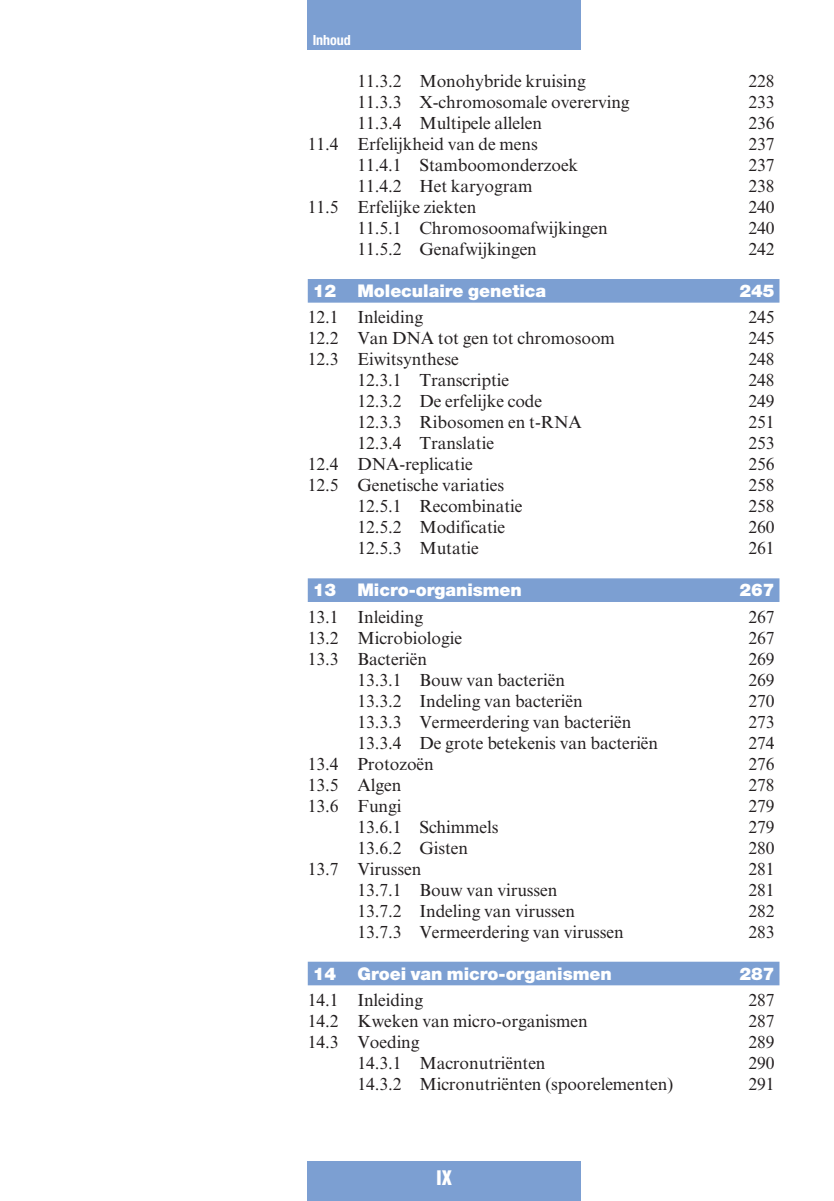
<style>
.page{position:relative;width:834px;height:1201px;background:#fff}
.page>*{position:absolute;margin:0;border:0;box-sizing:border-box;transform-origin:0 0}
.t1{font:18.38px "Helvetica Inserat LT Std";color:#fff}
.t2{font:17.5px "Times New Roman MT Std";letter-spacing:-.005em;color:#231f20}
.t3{font:900 17.5px "Helvetica Neue LT Std";letter-spacing:-.005em;color:#fff}
.t4{font:700 condensed 14px "Helvetica Neue LT Std";color:#fff}
</style>
<div class="page">
<div style="left:308px;top:0;width:272px;height:50px;background:#7c9fd2"></div>
<div style="left:308px;top:1161px;width:272px;height:40px;background:#7c9fd2"></div>
<div style="left:308px;top:279px;width:471px;height:24px;background:#7c9fd2"></div>
<div style="left:308px;top:578px;width:471px;height:24px;background:#7c9fd2"></div>
<div style="left:308px;top:961px;width:471px;height:24px;background:#7c9fd2"></div>
<p class="t4" style="left:312px;top:35px;width:40px">Inhoud</p>
<p class="t2" style="left:357px;top:74px;width:230px">11.3.2 Monohybride kruising</p>
<p class="t2" style="left:748px;top:74px;width:28px">228</p>
<p class="t2" style="left:357px;top:95px;width:274px">11.3.3 X-chromosomale overerving</p>
<p class="t2" style="left:748px;top:95px;width:28px">233</p>
<p class="t2" style="left:357px;top:116px;width:186px">11.3.4 Multipele allelen</p>
<p class="t2" style="left:748px;top:116px;width:28px">236</p>
<p class="t2" style="left:308px;top:137px;width:231px">11.4 Erfelijkheid van de mens</p>
<p class="t2" style="left:748px;top:137px;width:28px">237</p>
<p class="t2" style="left:357px;top:158px;width:222px">11.4.1 Stamboomonderzoek</p>
<p class="t2" style="left:748px;top:158px;width:28px">237</p>
<p class="t2" style="left:357px;top:179px;width:176px">11.4.2 Het karyogram</p>
<p class="t2" style="left:748px;top:179px;width:28px">238</p>
<p class="t2" style="left:308px;top:200px;width:170px">11.5 Erfelijke ziekten</p>
<p class="t2" style="left:748px;top:200px;width:28px">240</p>
<p class="t2" style="left:357px;top:221px;width:252px">11.5.1 Chromosoomafwijkingen</p>
<p class="t2" style="left:748px;top:221px;width:28px">240</p>
<p class="t2" style="left:357px;top:242px;width:181px">11.5.2 Genafwijkingen</p>
<p class="t2" style="left:748px;top:242px;width:28px">242</p>
<p class="t3" style="left:312px;top:284px;width:235px">12 Moleculaire genetica</p>
<p class="t3" style="left:739px;top:284px;width:36px">245</p>
<p class="t2" style="left:308px;top:311px;width:117px">12.1 Inleiding</p>
<p class="t2" style="left:748px;top:311px;width:28px">245</p>
<p class="t2" style="left:308px;top:332px;width:309px">12.2 Van DNA tot gen tot chromosoom</p>
<p class="t2" style="left:748px;top:332px;width:28px">245</p>
<p class="t2" style="left:308px;top:353px;width:152px">12.3 Eiwitsynthese</p>
<p class="t2" style="left:748px;top:353px;width:28px">248</p>
<p class="t2" style="left:357px;top:374px;width:153px">12.3.1 Transcriptie</p>
<p class="t2" style="left:748px;top:374px;width:28px">248</p>
<p class="t2" style="left:357px;top:395px;width:186px">12.3.2 De erfelijke code</p>
<p class="t2" style="left:748px;top:395px;width:28px">249</p>
<p class="t2" style="left:357px;top:416px;width:226px">12.3.3 Ribosomen en t-RNA</p>
<p class="t2" style="left:748px;top:416px;width:28px">251</p>
<p class="t2" style="left:357px;top:437px;width:138px">12.3.4 Translatie</p>
<p class="t2" style="left:748px;top:437px;width:28px">253</p>
<p class="t2" style="left:308px;top:458px;width:166px">12.4 DNA-replicatie</p>
<p class="t2" style="left:748px;top:458px;width:28px">256</p>
<p class="t2" style="left:308px;top:479px;width:198px">12.5 Genetische variaties</p>
<p class="t2" style="left:748px;top:479px;width:28px">258</p>
<p class="t2" style="left:357px;top:500px;width:166px">12.5.1 Recombinatie</p>
<p class="t2" style="left:748px;top:500px;width:28px">258</p>
<p class="t2" style="left:357px;top:521px;width:149px">12.5.2 Modificatie</p>
<p class="t2" style="left:748px;top:521px;width:28px">260</p>
<p class="t2" style="left:357px;top:542px;width:123px">12.5.3 Mutatie</p>
<p class="t2" style="left:748px;top:542px;width:28px">261</p>
<p class="t3" style="left:312px;top:584px;width:211px">13 Micro-organismen</p>
<p class="t3" style="left:739px;top:584px;width:36px">267</p>
<p class="t2" style="left:308px;top:610px;width:117px">13.1 Inleiding</p>
<p class="t2" style="left:748px;top:610px;width:28px">267</p>
<p class="t2" style="left:308px;top:631px;width:156px">13.2 Microbiologie</p>
<p class="t2" style="left:748px;top:631px;width:28px">267</p>
<p class="t2" style="left:308px;top:652px;width:121px">13.3 Bacteriën</p>
<p class="t2" style="left:748px;top:652px;width:28px">269</p>
<p class="t2" style="left:357px;top:673px;width:209px">13.3.1 Bouw van bacteriën</p>
<p class="t2" style="left:748px;top:673px;width:28px">269</p>
<p class="t2" style="left:357px;top:694px;width:227px">13.3.2 Indeling van bacteriën</p>
<p class="t2" style="left:748px;top:694px;width:28px">270</p>
<p class="t2" style="left:357px;top:715px;width:275px">13.3.3 Vermeerdering van bacteriën</p>
<p class="t2" style="left:748px;top:715px;width:28px">273</p>
<p class="t2" style="left:357px;top:736px;width:302px">13.3.4 De grote betekenis van bacteriën</p>
<p class="t2" style="left:748px;top:736px;width:28px">274</p>
<p class="t2" style="left:308px;top:757px;width:128px">13.4 Protozoën</p>
<p class="t2" style="left:748px;top:757px;width:28px">276</p>
<p class="t2" style="left:308px;top:778px;width:95px">13.5 Algen</p>
<p class="t2" style="left:748px;top:778px;width:28px">278</p>
<p class="t2" style="left:308px;top:799px;width:95px">13.6 Fungi</p>
<p class="t2" style="left:748px;top:799px;width:28px">279</p>
<p class="t2" style="left:357px;top:820px;width:142px">13.6.1 Schimmels</p>
<p class="t2" style="left:748px;top:820px;width:28px">279</p>
<p class="t2" style="left:357px;top:841px;width:112px">13.6.2 Gisten</p>
<p class="t2" style="left:748px;top:841px;width:28px">280</p>
<p class="t2" style="left:308px;top:862px;width:115px">13.7 Virussen</p>
<p class="t2" style="left:748px;top:862px;width:28px">281</p>
<p class="t2" style="left:357px;top:883px;width:201px">13.7.1 Bouw van virussen</p>
<p class="t2" style="left:748px;top:883px;width:28px">281</p>
<p class="t2" style="left:357px;top:904px;width:219px">13.7.2 Indeling van virussen</p>
<p class="t2" style="left:748px;top:904px;width:28px">282</p>
<p class="t2" style="left:357px;top:925px;width:268px">13.7.3 Vermeerdering van virussen</p>
<p class="t2" style="left:748px;top:925px;width:28px">283</p>
<p class="t3" style="left:312px;top:967px;width:300px">14 Groei van micro-organismen</p>
<p class="t3" style="left:739px;top:967px;width:36px">287</p>
<p class="t2" style="left:308px;top:993px;width:117px">14.1 Inleiding</p>
<p class="t2" style="left:748px;top:993px;width:28px">287</p>
<p class="t2" style="left:308px;top:1014px;width:281px">14.2 Kweken van micro-organismen</p>
<p class="t2" style="left:748px;top:1014px;width:28px">287</p>
<p class="t2" style="left:308px;top:1035px;width:113px">14.3 Voeding</p>
<p class="t2" style="left:748px;top:1035px;width:28px">289</p>
<p class="t2" style="left:357px;top:1056px;width:190px">14.3.1 Macronutriënten</p>
<p class="t2" style="left:748px;top:1056px;width:28px">290</p>
<p class="t2" style="left:357px;top:1077px;width:317px">14.3.2 Micronutriënten (spoorelementen)</p>
<p class="t2" style="left:748px;top:1077px;width:28px">291</p>
<p class="t1" style="left:436px;top:1169px;width:17px">IX</p>
</div>
